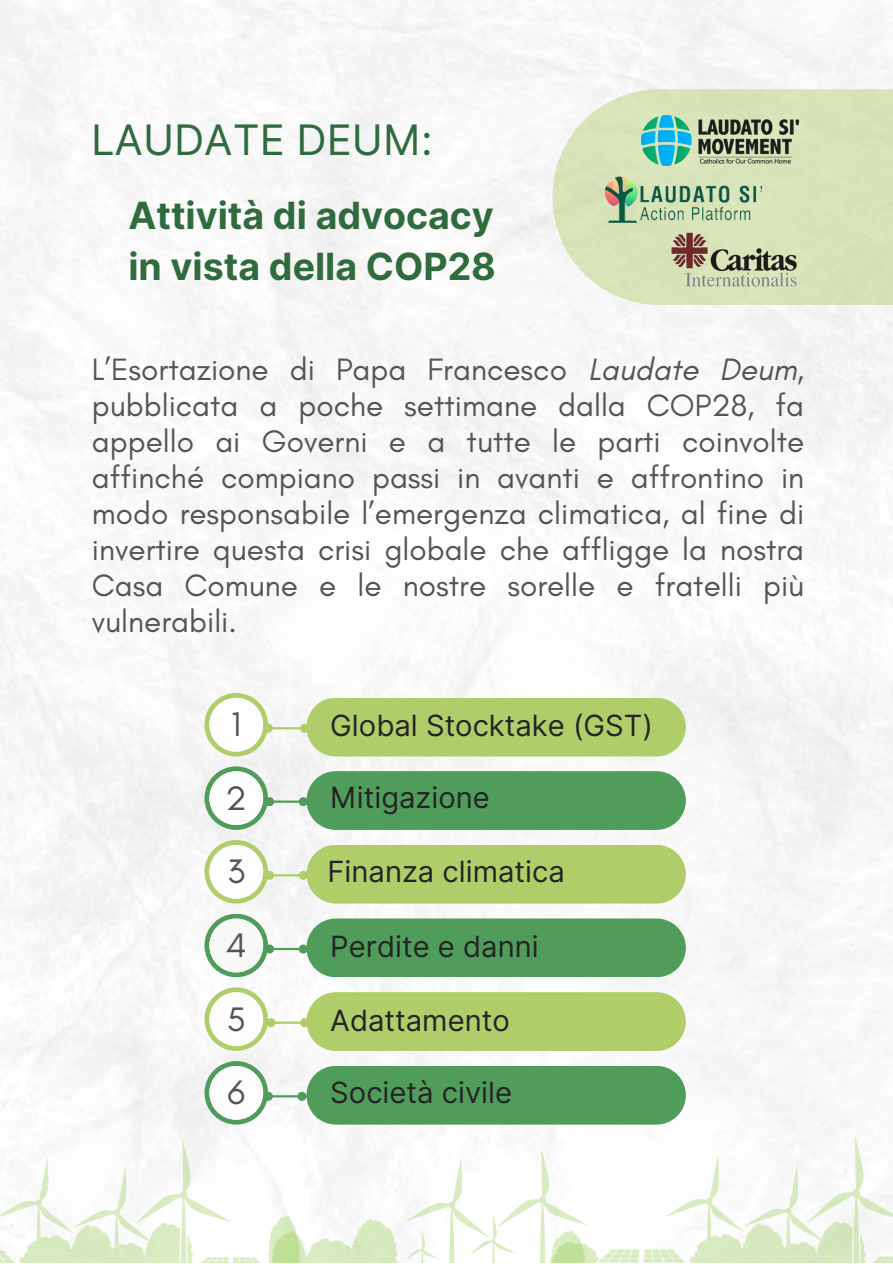
<style>
.page{position:relative;width:893px;height:1264px;background:#fff}
.page>*{position:absolute;margin:0;border:0;box-sizing:border-box;transform-origin:0 0}
.t1{font:42px "Inter";color:#2f6b3d}
.t2{font:700 37.5px "Inter";color:#2f6b3d}
.t3{font:34.65px "Glacial Indifference";color:#545454}
.t4{font:31.5px/36px "Glacial Indifference";color:#545454;text-align:justify}
.t5{font:29.25px "Inter";color:#242424}
.s1{font-style:italic}
</style>
<div class="page">
<img style="left:0;top:0;width:892px;height:1136px">
<svg style="left:552px;top:89px;width:340px;height:216px;background:#dae5be"></svg>
<svg style="left:0;top:1136px;width:892px;height:126px"></svg>
<img style="left:642px;top:115px;width:157px;height:51px">
<img style="left:601px;top:176px;width:160px;height:46px">
<svg style="left:204px;top:766px;width:64px;height:64px"></svg>
<div style="left:209px;top:771px;width:54px;height:54px;background:#fdfdfd;border-radius:50%"></div>
<hr style="left:273px;top:800px;width:26px;height:2px;background:#509c5b">
<div style="left:266px;top:798px;width:7px;height:7px;background:#509c5b;border-radius:50%"></div>
<div style="left:265px;top:797px;width:9px;height:9px;border:2px solid #509c5b;border-radius:50%"></div>
<div style="left:300px;top:798px;width:6px;height:7px;background:#509c5b;border-radius:50%"></div>
<div style="left:299px;top:797px;width:9px;height:9px;border:2px solid #509c5b;border-radius:50%"></div>
<div style="left:306px;top:771px;width:379px;height:59px;background:#509c5b"></div>
<svg style="left:204px;top:840px;width:64px;height:63px"></svg>
<div style="left:209px;top:845px;width:54px;height:53px;background:#fdfdfd;border-radius:50%"></div>
<hr style="left:273px;top:874px;width:26px;height:2px;background:#afcd68">
<div style="left:266px;top:872px;width:7px;height:6px;background:#afcd68;border-radius:50%"></div>
<div style="left:265px;top:870px;width:9px;height:9px;border:2px solid #afcd68;border-radius:50%"></div>
<div style="left:299px;top:870px;width:9px;height:9px;border:2px solid #afcd68;border-radius:50%"></div>
<div style="left:300px;top:844px;width:385px;height:59px;background:#afcd68"></div>
<svg style="left:204px;top:913px;width:64px;height:64px"></svg>
<div style="left:209px;top:918px;width:54px;height:54px;background:#f7f9f7;border-radius:50%"></div>
<hr style="left:273px;top:947px;width:26px;height:3px;background:#509c5b">
<div style="left:266px;top:945px;width:7px;height:7px;background:#509c5b;border-radius:50%"></div>
<div style="left:265px;top:944px;width:9px;height:9px;border:2px solid #509c5b;border-radius:50%"></div>
<div style="left:300px;top:945px;width:6px;height:7px;background:#509c5b;border-radius:50%"></div>
<div style="left:299px;top:944px;width:9px;height:9px;border:2px solid #509c5b;border-radius:50%"></div>
<div style="left:306px;top:918px;width:379px;height:59px;background:#509c5b"></div>
<svg style="left:204px;top:987px;width:64px;height:63px"></svg>
<div style="left:209px;top:992px;width:54px;height:54px;background:#fdfdfd;border-radius:50%"></div>
<hr style="left:275px;top:1021px;width:25px;height:2px;background:#afcd68">
<div style="left:267px;top:1019px;width:7px;height:7px;background:#afcd68;border-radius:50%"></div>
<div style="left:266px;top:1018px;width:9px;height:9px;border:2px solid #afcd68;border-radius:50%"></div>
<div style="left:301px;top:1019px;width:7px;height:7px;background:#afcd68;border-radius:50%"></div>
<div style="left:300px;top:1018px;width:9px;height:9px;border:2px solid #afcd68;border-radius:50%"></div>
<div style="left:306px;top:992px;width:379px;height:58px;background:#afcd68"></div>
<svg style="left:204px;top:693px;width:64px;height:63px"></svg>
<div style="left:209px;top:698px;width:54px;height:53px;background:#fdfdfd;border-radius:50%"></div>
<hr style="left:272px;top:727px;width:28px;height:2px;background:#afcd68">
<div style="left:265px;top:725px;width:7px;height:6px;background:#afcd68;border-radius:50%"></div>
<div style="left:264px;top:723px;width:9px;height:9px;border:2px solid #afcd68;border-radius:50%"></div>
<div style="left:301px;top:725px;width:7px;height:6px;background:#afcd68;border-radius:50%"></div>
<div style="left:300px;top:723px;width:9px;height:9px;border:2px solid #afcd68;border-radius:50%"></div>
<div style="left:306px;top:697px;width:379px;height:59px;background:#afcd68"></div>
<svg style="left:204px;top:1061px;width:64px;height:63px"></svg>
<div style="left:209px;top:1065px;width:54px;height:54px;background:#fdfdfd;border-radius:50%"></div>
<hr style="left:272px;top:1095px;width:26px;height:2px;background:#509c5b">
<div style="left:265px;top:1092px;width:7px;height:7px;background:#509c5b;border-radius:50%"></div>
<div style="left:264px;top:1091px;width:9px;height:9px;border:2px solid #509c5b;border-radius:50%"></div>
<div style="left:298px;top:1092px;width:7px;height:7px;background:#509c5b;border-radius:50%"></div>
<div style="left:297px;top:1091px;width:9px;height:9px;border:2px solid #509c5b;border-radius:50%"></div>
<div style="left:306px;top:1065px;width:379px;height:59px;background:#509c5b"></div>
<img style="left:671px;top:233px;width:128px;height:56px">
<p class="t1" style="left:91px;top:115px;width:343px">LAUDATE DEUM:</p>
<p class="t2" style="left:128px;top:192px;width:367px">Attività di advocacy</p>
<p class="t2" style="left:128px;top:244px;width:369px">in vista della COP28</p>
<p class="t4" style="left:92px;top:351px;width:713px">L’Esortazione di Papa Francesco <span class="s1">Laudate Deum</span>, pubblicata a poche settimane dalla COP28, fa appello ai Governi e a tutte le parti coinvolte affinché compiano passi in avanti e affrontino in modo responsabile l’emergenza climatica, al fine di invertire questa crisi globale che affligge la nostra Casa Comune e le nostre sorelle e fratelli più vulnerabili.</p>
<p class="t3" style="left:231px;top:703px;width:11px">1</p>
<p class="t5" style="left:330px;top:708px;width:324px">Global Stocktake (GST)</p>
<p class="t3" style="left:225px;top:776px;width:23px">2</p>
<p class="t5" style="left:330px;top:780px;width:161px">Mitigazione</p>
<p class="t3" style="left:227px;top:850px;width:19px">3</p>
<p class="t5" style="left:327px;top:853px;width:239px">Finanza climatica</p>
<p class="t3" style="left:226px;top:924px;width:22px">4</p>
<p class="t5" style="left:330px;top:928px;width:210px">Perdite e danni</p>
<p class="t3" style="left:227px;top:997px;width:21px">5</p>
<p class="t5" style="left:330px;top:1002px;width:181px">Adattamento</p>
<p class="t3" style="left:227px;top:1071px;width:19px">6</p>
<p class="t5" style="left:330px;top:1074px;width:183px">Società civile</p>
</div>
